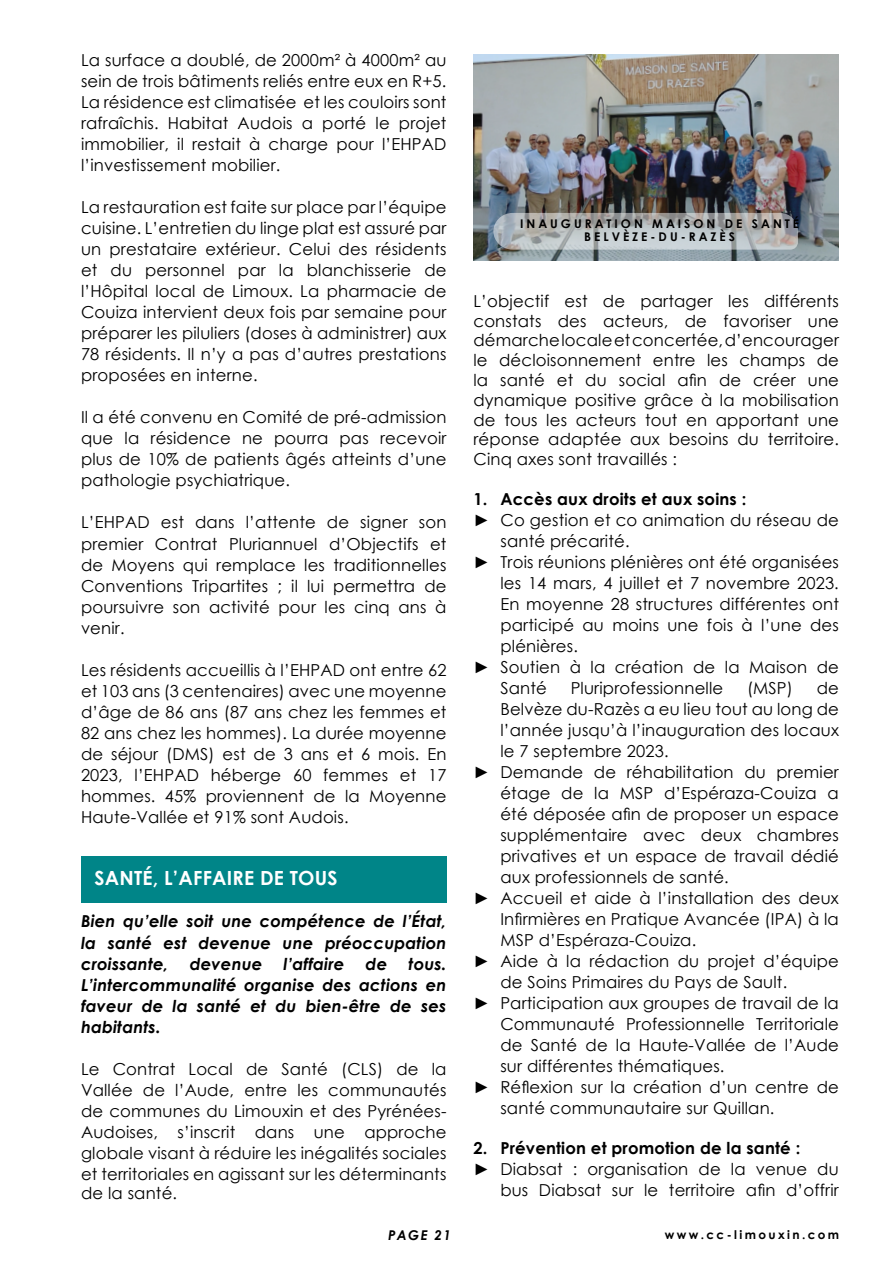
<style>
.page{position:relative;width:893px;height:1263px;background:#fff}
.page>*{position:absolute;margin:0;border:0;box-sizing:border-box;transform-origin:0 0}
.t1{font:700 19.5px "Century Gothic";letter-spacing:.01em;color:#fff}
.t2{font:16.5px/21px "Century Gothic";letter-spacing:.01em;color:#000;text-align:justify}
.t3{font:italic 700 16.5px/21px "Century Gothic";letter-spacing:.01em;color:#000;text-align:justify}
.t4{font:700 16.5px "Century Gothic";letter-spacing:.01em;color:#000}
.t5{font:italic 700 13.5px "Century Gothic";letter-spacing:.1em;color:#000}
.t6{font:700 12px/13.5px "Century Gothic";letter-spacing:.25em;color:#000;text-align:center}
.t7{font:700 12px "Century Gothic";letter-spacing:.2em;color:#000}
</style>
<div class="page">
<div style="left:81px;top:856px;width:366px;height:46px;background:#008588"></div>
<img style="left:473px;top:54px;width:366px;height:207px">
<svg style="left:493px;top:213px;width:305px;height:37px;background:#b1b5b7"></svg>
<p class="t2" style="left:81px;top:50px;width:367px">La surface a doublé, de 2000m² à 4000m² au sein de trois bâtiments reliés entre eux en R+5.<br>La résidence est climatisée et les couloirs sont rafraîchis. Habitat Audois a porté le projet immobilier, il restait à charge pour l’EHPAD l’investissement mobilier.</p>
<p class="t2" style="left:81px;top:197px;width:367px">La restauration est faite sur place par l’équipe cuisine. L’entretien du linge plat est assuré par un prestataire extérieur. Celui des résidents et du personnel par la blanchisserie de l’Hôpital local de Limoux. La pharmacie de Couiza intervient deux fois par semaine pour préparer les piluliers (doses à administrer) aux 78 résidents. Il n’y a pas d’autres prestations proposées en interne.</p>
<p class="t2" style="left:81px;top:407px;width:367px">Il a été convenu en Comité de pré-admission que la résidence ne pourra pas recevoir plus de 10% de patients âgés atteints d’une pathologie psychiatrique.</p>
<p class="t2" style="left:81px;top:512px;width:367px">L’EHPAD est dans l’attente de signer son premier Contrat Pluriannuel d’Objectifs et de Moyens qui remplace les traditionnelles Conventions Tripartites ; il lui permettra de poursuivre son activité pour les cinq ans à venir.</p>
<p class="t2" style="left:81px;top:659px;width:367px">Les résidents accueillis à l’EHPAD ont entre 62 et 103 ans (3 centenaires) avec une moyenne d’âge de 86 ans (87 ans chez les femmes et 82 ans chez les hommes). La durée moyenne de séjour (DMS) est de 3 ans et 6 mois. En 2023, l’EHPAD héberge 60 femmes et 17 hommes. 45% proviennent de la Moyenne Haute-Vallée et 91% sont Audois.</p>
<p class="t1" style="left:94px;top:863px;width:245px">SANTÉ, L’AFFAIRE DE TOUS</p>
<p class="t3" style="left:81px;top:910px;width:367px">Bien qu’elle soit une compétence de l’État, la santé est devenue une préoccupation croissante,</p>
<p class="t3" style="left:190px;top:952px;width:74px">devenue</p>
<p class="t3" style="left:284px;top:952px;width:62px">l’affaire</p>
<p class="t3" style="left:366px;top:952px;width:23px">de</p>
<p class="t3" style="left:81px;top:952px;width:367px;text-indent:328px">tous.<br>L’intercommunalité organise des actions en faveur de la santé et du bien-être de ses habitants.</p>
<p class="t2" style="left:81px;top:1058px;width:367px">Le Contrat Local de Santé (CLS) de la Vallée de l’Aude, entre les communautés de communes du Limouxin et des Pyrénées-Audoises, s’inscrit dans une approche globale visant à réduire les inégalités sociales et territoriales en agissant sur les déterminants de la santé.</p>
<p class="t6" style="left:520px;top:216px;width:280px">INAUGURATION MAISON DE SANTÉ<br>BELVÈZE-DU-RAZÈS</p>
<p class="t2" style="left:473px;top:291px;width:367px;line-height:19.8px">L’objectif est de partager les différents constats des acteurs, de favoriser une démarche locale et concertée, d’encourager le décloisonnement entre les champs de la santé et du social afin de créer une dynamique positive grâce à la mobilisation de tous les acteurs tout en apportant une réponse adaptée aux besoins du territoire.<br>Cinq axes sont travaillés :</p>
<p class="t4" style="left:473px;top:486px;width:274px">1. Accès aux droits et aux soins :</p>
<p class="t2" style="left:473px;top:509px;width:367px">► Co gestion et co animation du réseau de</p>
<p class="t2" style="left:500px;top:530px;width:131px">santé précarité.</p>
<p class="t2" style="left:473px;top:551px;width:367px">► Trois réunions plénières ont été organisées</p>
<p class="t2" style="left:500px;top:572px;width:340px">les 14 mars, 4 juillet et 7 novembre 2023.</p>
<p class="t2" style="left:500px;top:593px;width:340px">En moyenne 28 structures différentes ont</p>
<p class="t2" style="left:500px;top:614px;width:340px">participé au moins une fois à l’une des</p>
<p class="t2" style="left:500px;top:635px;width:79px">plénières.</p>
<p class="t2" style="left:473px;top:656px;width:367px">► Soutien à la création de la Maison de</p>
<p class="t2" style="left:500px;top:677px;width:48px">Santé</p>
<p class="t2" style="left:571px;top:677px;width:154px">Pluriprofessionnelle</p>
<p class="t2" style="left:747px;top:677px;width:47px">(MSP)</p>
<p class="t2" style="left:817px;top:677px;width:24px">de</p>
<p class="t2" style="left:500px;top:698px;width:340px">Belvèze du-Razès a eu lieu tout au long de</p>
<p class="t2" style="left:500px;top:719px;width:340px">l’année jusqu’à l’inauguration des locaux</p>
<p class="t2" style="left:500px;top:740px;width:170px">le 7 septembre 2023.</p>
<p class="t2" style="left:473px;top:761px;width:367px">► Demande de réhabilitation du premier</p>
<p class="t2" style="left:500px;top:782px;width:340px">étage de la MSP d’Espéraza-Couiza a</p>
<p class="t2" style="left:500px;top:803px;width:340px">été déposée afin de proposer un espace</p>
<p class="t2" style="left:500px;top:824px;width:340px">supplémentaire avec deux chambres</p>
<p class="t2" style="left:500px;top:845px;width:340px">privatives et un espace de travail dédié</p>
<p class="t2" style="left:500px;top:866px;width:230px">aux professionnels de santé.</p>
<p class="t2" style="left:473px;top:887px;width:367px">► Accueil et aide à l’installation des deux</p>
<p class="t2" style="left:500px;top:908px;width:340px">Infirmières en Pratique Avancée (IPA) à la</p>
<p class="t2" style="left:500px;top:929px;width:197px">MSP d’Espéraza-Couiza.</p>
<p class="t2" style="left:473px;top:950px;width:367px">► Aide à la rédaction du projet d’équipe</p>
<p class="t2" style="left:500px;top:971px;width:288px">de Soins Primaires du Pays de Sault.</p>
<p class="t2" style="left:473px;top:992px;width:367px">► Participation aux groupes de travail de la</p>
<p class="t2" style="left:500px;top:1013px;width:340px">Communauté Professionnelle Territoriale</p>
<p class="t2" style="left:500px;top:1034px;width:340px">de Santé de la Haute-Vallée de l’Aude</p>
<p class="t2" style="left:500px;top:1055px;width:226px">sur différentes thématiques.</p>
<p class="t2" style="left:473px;top:1076px;width:367px">► Réflexion sur la création d’un centre de</p>
<p class="t2" style="left:500px;top:1097px;width:276px">santé communautaire sur Quillan.</p>
<p class="t4" style="left:473px;top:1135px;width:328px">2. Prévention et promotion de la santé :</p>
<p class="t2" style="left:473px;top:1158px;width:367px;text-align:right">► Diabsat : organisation de la venue du bus Diabsat sur le territoire afin d’offrir</p>
<p class="t5" style="left:388px;top:1225px;width:64px">PAGE 21</p>
<p class="t7" style="left:665px;top:1225px;width:176px">www.cc-limouxin.com</p>
</div>
